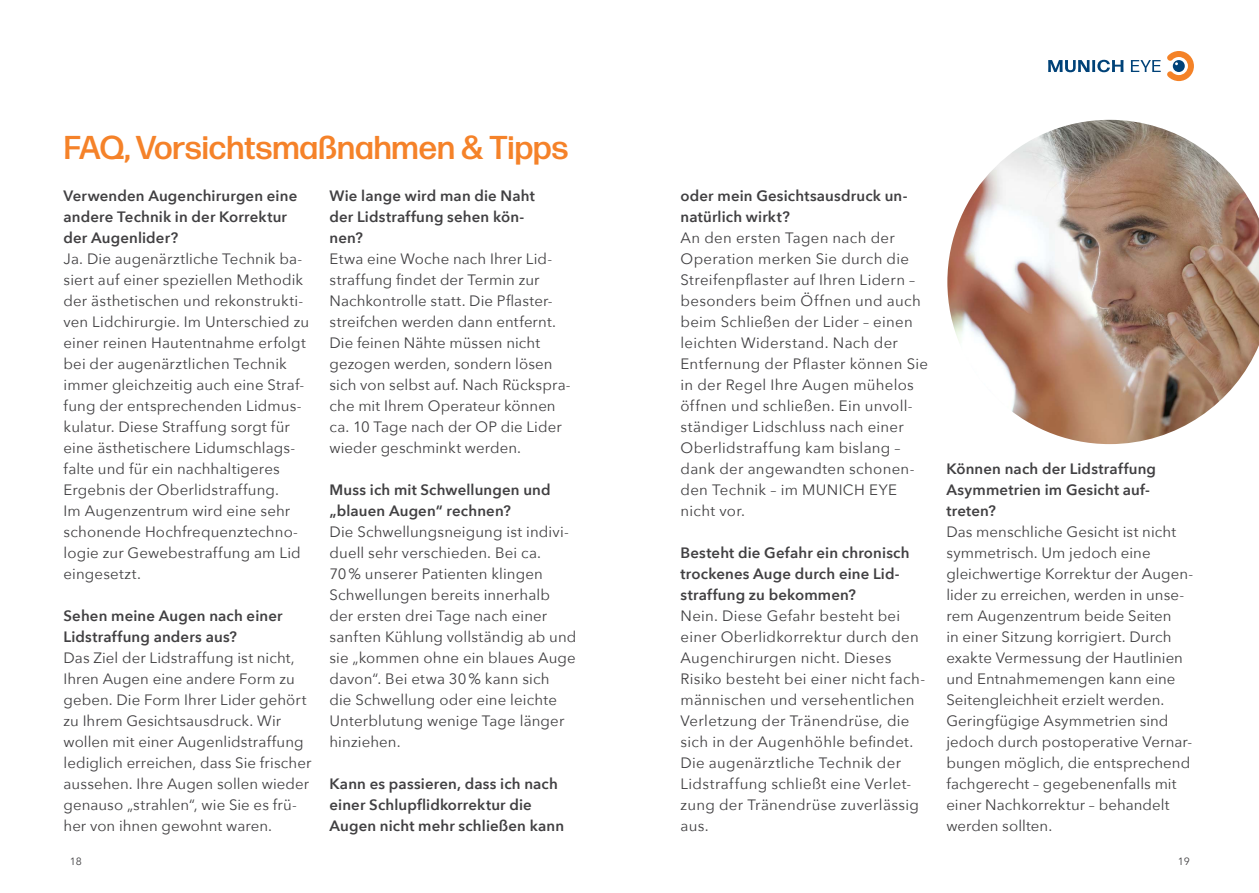
<style>
.page{position:relative;width:1259px;height:893px;background:#fff}
.page>*{position:absolute;margin:0;border:0;box-sizing:border-box;transform-origin:0 0}
.t1{font:500 33px "Forma DJR Text";color:#f58229}
.t2{font:15px/21px "Avenir Next";letter-spacing:.01em;color:#414042}
.t3{font:600 15px/21px "Avenir Next";letter-spacing:.01em;color:#414042}
.t4{font:10.5px "Avenir Next";color:#414042}
</style>
<div class="page">
<svg style="left:1048px;top:60px;width:75px;height:12px"></svg>
<svg style="left:1131px;top:51px;width:63px;height:30px"></svg>
<img style="left:947px;top:120px;width:312px;height:324px">
<h1 class="t1" style="left:64px;top:127px;width:506px">FAQ, Vorsichtsmaßnahmen &amp; Tipps</h1>
<p class="t3" style="left:64px;top:185px;width:235px">Verwenden Augenchirurgen eine andere Technik in der Korrektur der Augenlider?</p>
<p class="t2" style="left:64px;top:248px;width:247px">Ja. Die augenärztliche Technik ba&shy;siert auf einer speziellen Methodik der ästhetischen und rekonstrukti&shy;ven Lidchirurgie. Im Unterschied zu einer reinen Hautentnahme erfolgt bei der augenärztlichen Technik immer gleichzeitig auch eine Straf&shy;fung der entsprechenden Lidmus&shy;kulatur. Diese Straffung sorgt für eine ästhetischere Lidumschlags&shy;falte und für ein nachhaltigeres Ergebnis der Oberlidstraffung.<br>Im Augenzentrum wird eine sehr schonende Hochfrequenztechno&shy;logie zur Gewebestraffung am Lid eingesetzt.</p>
<p class="t3" style="left:64px;top:605px;width:221px">Sehen meine Augen nach einer<br>Lidstraffung anders aus?</p>
<p class="t2" style="left:64px;top:647px;width:249px">Das Ziel der Lidstraffung ist nicht, Ihren Augen eine andere Form zu geben. Die Form Ihrer Lider gehört zu Ihrem Gesichtsausdruck. Wir wollen mit einer Augenlidstraffung lediglich erreichen, dass Sie frischer aussehen. Ihre Augen sollen wieder genauso „strahlen“, wie Sie es frü&shy;her von ihnen gewohnt waren.</p>
<p class="t3" style="left:329px;top:185px;width:207px">Wie lange wird man die Naht der Lidstraffung sehen kön&shy;nen?</p>
<p class="t2" style="left:329px;top:248px;width:243px">Etwa eine Woche nach Ihrer Lid&shy;straffung findet der Termin zur<br>Nachkontrolle statt. Die Pflaster&shy;streifchen werden dann entfernt.<br>Die feinen Nähte müssen nicht gezogen werden, sondern lösen sich von selbst auf. Nach Rückspra&shy;che mit Ihrem Operateur können ca. 10 Tage nach der OP die Lider wieder geschminkt werden.</p>
<p class="t3" style="left:329px;top:479px;width:223px">Muss ich mit Schwellungen und „blauen Augen“ rechnen?</p>
<p class="t2" style="left:329px;top:521px;width:248px">Die Schwellungsneigung ist indivi&shy;duell sehr verschieden. Bei ca.<br>70% unserer Patienten klingen<br>Schwellungen bereits innerhalb der ersten drei Tage nach einer sanften Kühlung vollständig ab und sie „kommen ohne ein blaues Auge davon“. Bei etwa 30% kann sich<br>die Schwellung oder eine leichte<br>Unterblutung wenige Tage länger hinziehen.</p>
<p class="t3" style="left:329px;top:773px;width:236px">Kann es passieren, dass ich nach einer Schlupflidkorrektur die<br>Augen nicht mehr schließen kann</p>
<p class="t3" style="left:680px;top:185px;width:228px">oder mein Gesichtsausdruck un‑ natürlich wirkt?</p>
<p class="t2" style="left:680px;top:227px;width:249px">An den ersten Tagen nach der<br>Operation merken Sie durch die<br>Streifenpflaster auf Ihren Lidern – besonders beim Öffnen und auch beim Schließen der Lider – einen leichten Widerstand. Nach der<br>Entfernung der Pflaster können Sie in der Regel Ihre Augen mühelos öffnen und schließen. Ein unvoll&shy;ständiger Lidschluss nach einer<br>Oberlidstraffung kam bislang – dank der angewandten schonen&shy;den Technik – im MUNICH EYE nicht vor.</p>
<p class="t3" style="left:680px;top:542px;width:230px">Besteht die Gefahr ein chronisch trockenes Auge durch eine Lid‑ straffung zu bekommen?</p>
<p class="t2" style="left:680px;top:605px;width:246px">Nein. Diese Gefahr besteht bei einer Oberlidkorrektur durch den<br>Augenchirurgen nicht. Dieses<br>Risiko besteht bei einer nicht fach&shy;männischen und versehentlichen<br>Verletzung der Tränendrüse, die sich in der Augenhöhle befindet.<br>Die augenärztliche Technik der<br>Lidstraffung schließt eine Verlet&shy;zung der Tränendrüse zuverlässig aus.</p>
<p class="t3" style="left:946px;top:458px;width:211px">Können nach der Lidstraffung<br>Asymmetrien im Gesicht auf‑ treten?</p>
<p class="t2" style="left:946px;top:521px;width:248px">Das menschliche Gesicht ist nicht symmetrisch. Um jedoch eine gleichwertige Korrektur der Augen&shy;lider zu erreichen, werden in unse&shy;rem Augenzentrum beide Seiten<br>in einer Sitzung korrigiert. Durch exakte Vermessung der Hautlinien und Entnahmemengen kann eine<br>Seitengleichheit erzielt werden.<br>Geringfügige Asymmetrien sind jedoch durch postoperative Vernar&shy;bungen möglich, die entsprechend fachgerecht – gegebenenfalls mit einer Nachkorrektur – behandelt werden sollten.</p>
<p class="t4" style="left:70px;top:852px;width:14px">18</p>
<p class="t4" style="left:1177px;top:852px;width:14px">19</p>
</div>
